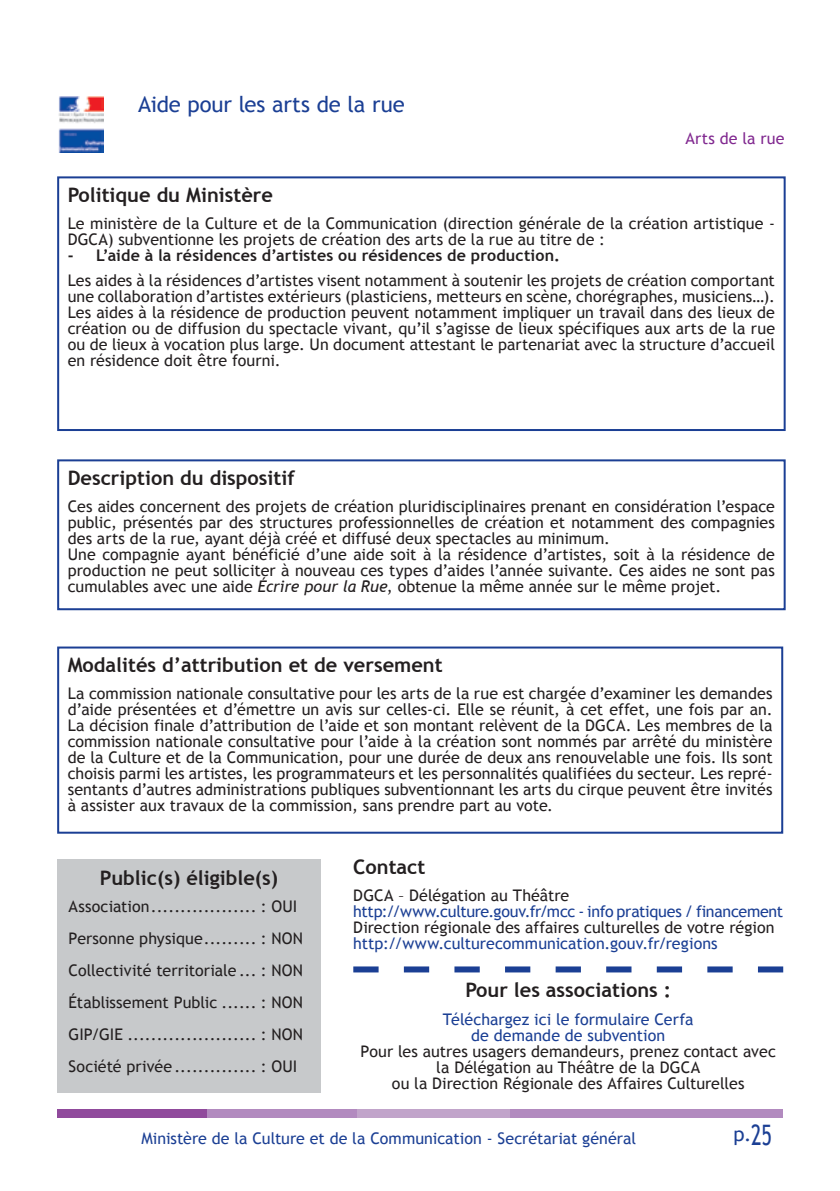
<style>
.page{position:relative;width:840px;height:1191px;background:#fff}
.page>*{position:absolute;margin:0;border:0;box-sizing:border-box;transform-origin:0 0}
.t1{font:22px "Trebuchet MS";letter-spacing:-.005em;color:#1b3f94}
.t2{font:700 20px "Trebuchet MS";color:#231f20}
.t3{font:20px "Trebuchet MS";color:#1b3f94}
.t4{font:16px/16px "Trebuchet MS";color:#231f20}
.t5{font:16px/16px "Trebuchet MS";color:#1b3f94;text-align:center}
.t6{font:16px "Trebuchet MS";letter-spacing:-.02em;color:#1b3f94}
.t7{font:700 16px "Trebuchet MS";letter-spacing:.01em;color:#231f20}
.t8{font:16px "Trebuchet MS";letter-spacing:.015em;color:#812990}
.s1{font-style:italic}
.s2{font-size:28.2px}
</style>
<div class="page">
<div style="left:57px;top:1108px;width:272px;height:9px;background:#904a9c"></div>
<div style="left:207px;top:1108px;width:272px;height:9px;background:#b28abf"></div>
<div style="left:357px;top:1108px;width:272px;height:9px;background:#c1a4ca"></div>
<div style="left:510px;top:1108px;width:272px;height:9px;background:#b28abf"></div>
<img style="left:58px;top:96px;width:45px;height:57px">
<div style="left:57px;top:176px;width:728px;height:255px;border:2px solid #1b3f94"></div>
<div style="left:57px;top:459px;width:728px;height:151px;border:2px solid #1b3f94"></div>
<div style="left:57px;top:646px;width:725px;height:187px;border:2px solid #1b3f94"></div>
<div style="left:57px;top:859px;width:263px;height:233px;background:#c7c9cb"></div>
<svg style="left:353px;top:966px;width:429px;height:6px"></svg>
<h1 class="t1" style="left:138px;top:92px;width:268px">Aide pour les arts de la rue</h1>
<p class="t8" style="left:685px;top:129px;width:100px">Arts de la rue</p>
<p class="t2" style="left:68px;top:182px;width:207px">Politique du Ministère</p>
<p class="t4" style="left:68px;top:215px;width:708px">Le ministère de la Culture et de la Communication (direction générale de la création artistique -<br>DGCA) subventionne les projets de création des arts de la rue au titre de :</p>
<p class="t7" style="left:68px;top:245px;width:493px">- L’aide à la résidences d’artistes ou résidences de production.</p>
<p class="t4" style="left:68px;top:272px;width:708px;text-align:justify">Les aides à la résidences d’artistes visent notamment à soutenir les projets de création comportant une collaboration d’artistes extérieurs (plasticiens, metteurs en scène, chorégraphes, musiciens…).<br>Les aides à la résidence de production peuvent notamment impliquer un travail dans des lieux de création ou de diffusion du spectacle vivant, qu’il s’agisse de lieux spécifiques aux arts de la rue ou de lieux à vocation plus large. Un document attestant le partenariat avec la structure d’accueil en résidence doit être fourni.</p>
<p class="t2" style="left:68px;top:465px;width:228px">Description du dispositif</p>
<p class="t4" style="left:68px;top:498px;width:708px">Ces aides concernent des projets de création pluridisciplinaires prenant en considération l’espace public, présentés par des structures professionnelles de création et notamment des compagnies des arts de la rue, ayant déjà créé et diffusé deux spectacles au minimum.<br>Une compagnie ayant bénéficié d’une aide soit à la résidence d’artistes, soit à la résidence de production ne peut solliciter à nouveau ces types d’aides l’année suivante. Ces aides ne sont pas cumulables avec une aide <span class="s1">Écrire pour la Rue</span>, obtenue la même année sur le même projet.</p>
<p class="t2" style="left:68px;top:652px;width:376px">Modalités d’attribution et de versement</p>
<p class="t4" style="left:68px;top:685px;width:706px;text-align:justify">La commission nationale consultative pour les arts de la rue est chargée d’examiner les demandes d’aide présentées et d’émettre un avis sur celles-ci. Elle se réunit, à cet effet, une fois par an.<br>La décision finale d’attribution de l’aide et son montant relèvent de la DGCA. Les membres de la commission nationale consultative pour l’aide à la création sont nommés par arrêté du ministère de la Culture et de la Communication, pour une durée de deux ans renouvelable une fois. Ils sont choisis parmi les artistes, les programmateurs et les personnalités qualifiées du secteur. Les repré&shy;sentants d’autres administrations publiques subventionnant les arts du cirque peuvent être invités à assister aux travaux de la commission, sans prendre part au vote.</p>
<p class="t2" style="left:100px;top:865px;width:180px">Public(s) éligible(s)</p>
<p class="t4" style="left:68px;top:891px;width:236px;line-height:32px">Association.................. : OUI Personne physique......... : NON Collectivité territoriale ... : NON Établissement Public ...... : NON GIP/GIE ...................... : NON Société privée.............. : OUI</p>
<p class="t2" style="left:353px;top:854px;width:74px">Contact</p>
<p class="t4" style="left:353px;top:887px;width:217px">DGCA – Délégation au Théâtre</p>
<p class="t6" style="left:353px;top:902px;width:431px">http://www.culture.gouv.fr/mcc - info pratiques / financement</p>
<p class="t4" style="left:353px;top:919px;width:422px">Direction régionale des affaires culturelles de votre région</p>
<p class="t5" style="left:353px;top:935px;width:366px">http://www.culturecommunication.gouv.fr/regions</p>
<p class="t2" style="left:465px;top:977px;width:207px">Pour les associations :</p>
<p class="t5" style="left:442px;top:1011px;width:252px">Téléchargez ici le formulaire Cerfa de demande de subvention</p>
<p class="t4" style="left:360px;top:1043px;width:416px;text-align:center">Pour les autres usagers demandeurs, prenez contact avec la Délégation au Théâtre de la DGCA<br>ou la Direction Régionale des Affaires Culturelles</p>
<p class="t5" style="left:141px;top:1130px;width:496px">Ministère de la Culture et de la Communication - Secrétariat général</p>
<p class="t3" style="left:733px;top:1122px;width:40px">p.<span class="s2">25</span></p>
</div>
